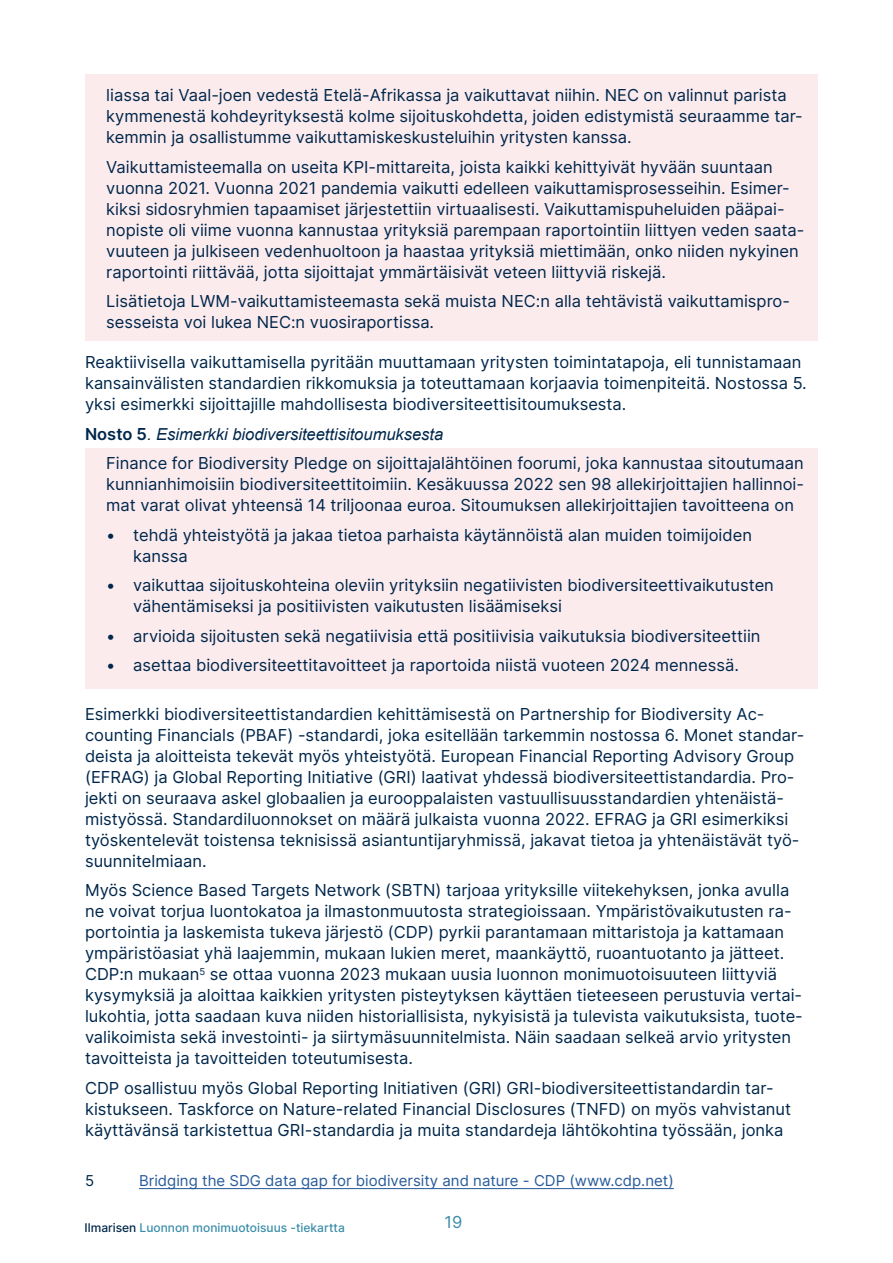
<style>
.page{position:relative;width:893px;height:1263px;background:#fff}
.page>*{position:absolute;margin:0;border:0;box-sizing:border-box;transform-origin:0 0}
.Leipis{font:16.5px/21px "Inter";color:#00274b}
.Leipis-2{font:italic 16.5px "Arial";color:#00274b}
.t1{font:16.5px "Inter";color:#3a8da9}
.Leipis-3{font:15px "Inter";color:#275b9b}
.Leipis-4{font:15px "Inter";color:#00274b}
.t2{font:500 12px "Inter";color:#3a8da9}
.s1{font-family:"Inter";font-weight:600;font-style:normal}
.s2{color:#00274b}
</style>
<div class="page">
<div style="left:85px;top:449px;width:733px;height:240px;background:#fbebed"></div>
<div style="left:85px;top:74px;width:733px;height:267px;background:#fbebed"></div>
<hr style="left:139px;top:1188px;width:535px;height:1px;background:#275b9b">
<p class="Leipis" style="left:106px;top:84px;width:698px">liassa tai Vaal-joen vedestä Etelä-Afrikassa ja vaikuttavat niihin. NEC on valinnut parista kymmenestä kohdeyrityksestä kolme sijoituskohdetta, joiden edistymistä seuraamme tar&shy;kemmin ja osallistumme vaikuttamiskeskusteluihin yritysten kanssa.</p>
<p class="Leipis" style="left:106px;top:156px;width:699px">Vaikuttamisteemalla on useita KPI-mittareita, joista kaikki kehittyivät hyvään suuntaan vuonna 2021. Vuonna 2021 pandemia vaikutti edelleen vaikuttamisprosesseihin. Esimer&shy;kiksi sidosryhmien tapaamiset järjestettiin virtuaalisesti. Vaikuttamispuheluiden pääpai&shy;nopiste oli viime vuonna kannustaa yrityksiä parempaan raportointiin liittyen veden saata&shy;vuuteen ja julkiseen vedenhuoltoon ja haastaa yrityksiä miettimään, onko niiden nykyinen raportointi riittävää, jotta sijoittajat ymmärtäisivät veteen liittyviä riskejä.</p>
<p class="Leipis" style="left:106px;top:290px;width:685px">Lisätietoja LWM-vaikuttamisteemasta sekä muista NEC:n alla tehtävistä vaikuttamispro&shy;sesseista voi lukea NEC:n vuosiraportissa.</p>
<p class="Leipis" style="left:85px;top:351px;width:723px">Reaktiivisella vaikuttamisella pyritään muuttamaan yritysten toimintatapoja, eli tunnistamaan kansainvälisten standardien rikkomuksia ja toteuttamaan korjaavia toimenpiteitä. Nostossa 5. yksi esimerkki sijoittajille mahdollisesta biodiversiteettisitoumuksesta.</p>
<p class="Leipis-2" style="left:85px;top:423px;width:360px"><span class="s1">Nosto 5</span>. Esimerkki biodiversiteettisitoumuksesta</p>
<p class="Leipis" style="left:106px;top:452px;width:699px;text-align:justify">Finance for Biodiversity Pledge on sijoittajalähtöinen foorumi, joka kannustaa sitoutumaan kunnianhimoisiin biodiversiteettitoimiin. Kesäkuussa 2022 sen 98 allekirjoittajien hallinnoi&shy;mat varat olivat yhteensä 14 triljoonaa euroa. Sitoumuksen allekirjoittajien tavoitteena on</p>
<p class="Leipis" style="left:133px;top:524px;width:620px;text-indent:-27px">• tehdä yhteistyötä ja jakaa tietoa parhaista käytännöistä alan muiden toimijoiden kanssa</p>
<p class="Leipis" style="left:133px;top:574px;width:642px;text-indent:-27px">• vaikuttaa sijoituskohteina oleviin yrityksiin negatiivisten biodiversiteettivaikutusten vähentämiseksi ja positiivisten vaikutusten lisäämiseksi</p>
<p class="Leipis" style="left:106px;top:625px;width:656px">• arvioida sijoitusten sekä negatiivisia että positiivisia vaikutuksia biodiversiteettiin</p>
<p class="Leipis" style="left:106px;top:654px;width:634px">• asettaa biodiversiteettitavoitteet ja raportoida niistä vuoteen 2024 mennessä.</p>
<p class="Leipis" style="left:85px;top:703px;width:721px">Esimerkki biodiversiteettistandardien kehittämisestä on Partnership for Biodiversity Ac&shy;counting Financials (PBAF) -standardi, joka esitellään tarkemmin nostossa 6. Monet standar&shy;deista ja aloitteista tekevät myös yhteistyötä. European Financial Reporting Advisory Group (EFRAG) ja Global Reporting Initiative (GRI) laativat yhdessä biodiversiteettistandardia. Pro&shy;jekti on seuraava askel globaalien ja eurooppalaisten vastuullisuusstandardien yhtenäistä&shy;mistyössä. Standardiluonnokset on määrä julkaista vuonna 2022. EFRAG ja GRI esimerkiksi työskentelevät toistensa teknisissä asiantuntijaryhmissä, jakavat tietoa ja yhtenäistävät työ&shy;suunnitelmiaan.</p>
<p class="Leipis" style="left:85px;top:879px;width:719px">Myös Science Based Targets Network (SBTN) tarjoaa yrityksille viitekehyksen, jonka avulla ne voivat torjua luontokatoa ja ilmastonmuutosta strategioissaan. Ympäristövaikutusten ra&shy;portointia ja laskemista tukeva järjestö (CDP) pyrkii parantamaan mittaristoja ja kattamaan ympäristöasiat yhä laajemmin, mukaan lukien meret, maankäyttö, ruoantuotanto ja jätteet.<br>CDP:n mukaan<sup>5</sup> se ottaa vuonna 2023 mukaan uusia luonnon monimuotoisuuteen liittyviä kysymyksiä ja aloittaa kaikkien yritysten pisteytyksen käyttäen tieteeseen perustuvia vertai&shy;lukohtia, jotta saadaan kuva niiden historiallisista, nykyisistä ja tulevista vaikutuksista, tuote&shy;valikoimista sekä investointi- ja siirtymäsuunnitelmista. Näin saadaan selkeä arvio yritysten tavoitteista ja tavoitteiden toteutumisesta.</p>
<p class="Leipis" style="left:85px;top:1077px;width:708px">CDP osallistuu myös Global Reporting Initiativen (GRI) GRI-biodiversiteettistandardin tar&shy;kistukseen. Taskforce on Nature-related Financial Disclosures (TNFD) on myös vahvistanut käyttävänsä tarkistettua GRI-standardia ja muita standardeja lähtökohtina työssään, jonka</p>
<p class="Leipis-4" style="left:85px;top:1170px;width:11px">5</p>
<p class="Leipis-3" style="left:139px;top:1170px;width:536px">Bridging the SDG data gap for biodiversity and nature - CDP (www.cdp.net)</p>
<p class="t2" style="left:85px;top:1219px;width:262px"><span class="s2">Ilmarisen</span> Luonnon monimuotoisuus -tiekartta</p>
<p class="t1" style="left:444px;top:1210px;width:19px">19</p>
</div>
